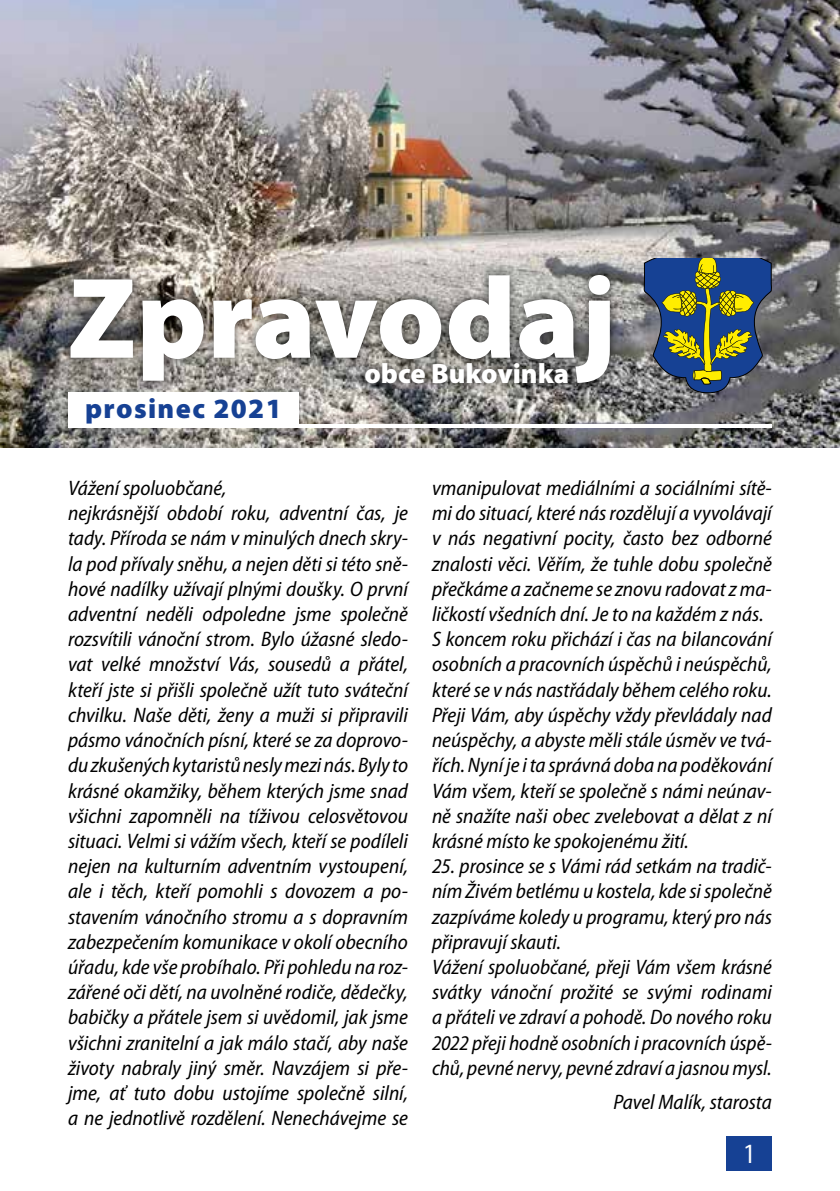
<style>
.page{position:relative;width:840px;height:1191px;background:#fff}
.page>*{position:absolute;margin:0;border:0;box-sizing:border-box;transform-origin:0 0}
.t1{font:900 116px "Myriad Pro";color:#fff}
.t2{font:900 28px "Myriad Pro";color:#fff}
.t3{font:900 28px "Myriad Pro";letter-spacing:.05em;color:#164194}
.t4{font:condensed 28px "Myriad Pro";color:#fff}
.t5{font:italic semi-condensed 21px/25.2px "Myriad Pro";color:#000}
</style>
<div class="page">
<div style="left:726px;top:1136px;width:45px;height:34px;background:#164194"></div>
<img style="left:0;top:0;width:839px;height:448px">
<div style="left:68px;top:392px;width:231px;height:36px;background:#fff"></div>
<hr style="left:221px;top:424px;width:550px;height:4px;background:#fff">
<svg style="left:643px;top:259px;width:128px;height:134px;background:#556868"></svg>
<div style="left:60px;top:265px;width:560px;height:129px;background:#000;opacity:.75"></div>
<h1 class="t1" style="left:68px;top:241px;width:549px">Zpravodaj</h1>
<h2 class="t2" style="left:364px;top:355px;width:206px">obce Bukovinka</h2>
<h2 class="t3" style="left:85px;top:390px;width:198px">prosinec 2021</h2>
<p class="t5" style="left:68px;top:475px;width:341px">Vážení spoluobčané,<br>nejkrásnější období roku, adventní čas, je tady. Příroda se nám v minulých dnech skry&shy;la pod přívaly sněhu, a nejen děti si této sně&shy;hové nadílky užívají plnými doušky. O první adventní neděli odpoledne jsme společně rozsvítili vánoční strom. Bylo úžasné sledo&shy;vat velké množství Vás, sousedů a přátel, kteří jste si přišli společně užít tuto sváteční chvilku. Naše děti, ženy a muži si připravili pásmo vánočních písní, které se za doprovo&shy;du zkušených kytaristů nesly mezi nás. Byly to krásné okamžiky, během kterých jsme snad všichni zapomněli na tíživou celosvětovou situaci. Velmi si vážím všech, kteří se podíleli nejen na kulturním adventním vystoupení, ale i těch, kteří pomohli s dovozem a po&shy;stavením vánočního stromu a s dopravním zabezpečením komunikace v okolí obecního úřadu, kde vše probíhalo. Při pohledu na roz&shy;zářené oči dětí, na uvolněné rodiče, dědečky, babičky a přátele jsem si uvědomil, jak jsme všichni zranitelní a jak málo stačí, aby naše životy nabraly jiný směr. Navzájem si pře&shy;jme, ať tuto dobu ustojíme společně silní, a ne jednotlivě rozdělení. Nenechávejme se</p>
<p class="t5" style="left:432px;top:475px;width:341px">vmanipulovat mediálními a sociálními sítě&shy;mi do situací, které nás rozdělují a vyvolávají v nás negativní pocity, často bez odborné znalosti věci. Věřím, že tuhle dobu společně přečkáme a začneme se znovu radovat z ma&shy;ličkostí všedních dní. Je to na každém z nás.<br>S koncem roku přichází i čas na bilancování osobních a pracovních úspěchů i neúspěchů, které se v nás nastřádaly během celého roku.<br>Přeji Vám, aby úspěchy vždy převládaly nad neúspěchy, a abyste měli stále úsměv ve tvá&shy;řích. Nyní je i ta správná doba na poděkování Vám všem, kteří se společně s námi neúnav&shy;ně snažíte naši obec zvelebovat a dělat z ní krásné místo ke spokojenému žití.</p>
<p class="t5" style="left:432px;top:853px;width:341px">25. prosince se s Vámi rád setkám na tradič&shy;ním Živém betlému u kostela, kde si společně zazpíváme koledy u programu, který pro nás připravují skauti.<br>Vážení spoluobčané, přeji Vám všem krásné svátky vánoční prožité se svými rodinami a přáteli ve zdraví a pohodě. Do nového roku 2022 přeji hodně osobních i pracovních úspě&shy;chů, pevné nervy, pevné zdraví a jasnou mysl.</p>
<p class="t5" style="left:613px;top:1088px;width:160px">Pavel Malík, starosta</p>
<h2 class="t4" style="left:743px;top:1136px;width:12px">1</h2>
</div>
